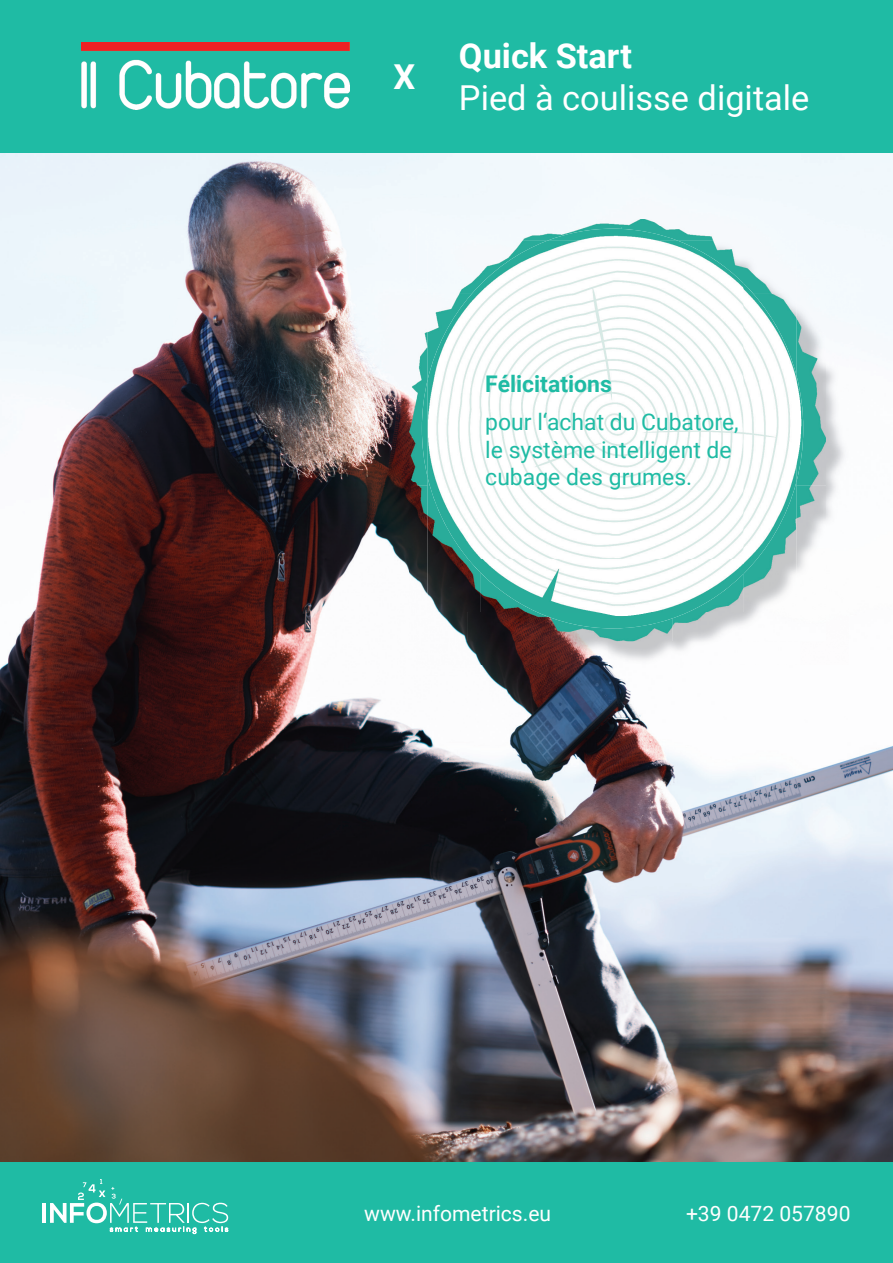
<style>
.page{position:relative;width:893px;height:1263px;background:#fff}
.page>*{position:absolute;margin:0;border:0;box-sizing:border-box;transform-origin:0 0}
.t1{font:34.35px "Roboto";color:#fff}
.t2{font:700 34.35px "Roboto";color:#fff}
.t3{font:22.95px/27.6px "Roboto";color:#1fbba4}
.t4{font:700 22.95px "Roboto";color:#1fbba4}
.t5{font:21.15px "Roboto";color:#fff}
</style>
<div class="page">
<img style="left:0;top:152px;width:893px;height:1010px">
<div style="left:0;top:0;width:893px;height:152px;background:#1fbba4"></div>
<div style="left:0;top:1162px;width:893px;height:101px;background:#1fbba4"></div>
<hr style="left:43px;top:1203px;width:3px;height:20px;background:#fff">
<svg style="left:50px;top:1179px;width:178px;height:55px"></svg>
<img style="left:82px;top:43px;width:268px;height:67px">
<img style="left:826px;top:226px;width:23px;height:390px">
<img style="left:417px;top:641px;width:384px;height:23px">
<img style="left:801px;top:616px;width:48px;height:48px">
<div style="left:410px;top:219px;width:208px;height:53px;background:#f3f9fd"></div>
<img style="left:618px;top:219px;width:208px;height:7px">
<img style="left:410px;top:272px;width:7px;height:369px">
<img style="left:417px;top:226px;width:409px;height:52px">
<img style="left:417px;top:278px;width:11px;height:207px">
<img style="left:796px;top:278px;width:30px;height:207px">
<img style="left:417px;top:485px;width:51px;height:156px">
<img style="left:775px;top:485px;width:51px;height:156px">
<img style="left:468px;top:612px;width:307px;height:29px">
<img style="left:547px;top:229px;width:131px;height:12px">
<img style="left:796px;top:375px;width:7px;height:107px">
<img style="left:422px;top:379px;width:6px;height:99px">
<img style="left:537px;top:612px;width:151px;height:16px">
<img style="left:744px;top:241px;width:52px;height:42px">
<img style="left:428px;top:559px;width:40px;height:53px">
<img style="left:744px;top:574px;width:52px;height:38px">
<img style="left:428px;top:241px;width:316px;height:318px">
<img style="left:743px;top:283px;width:53px;height:291px">
<img style="left:468px;top:559px;width:276px;height:53px">
<h1 class="t2" style="left:393px;top:53px;width:23px">X</h1>
<h1 class="t2" style="left:459px;top:32px;width:174px">Quick Start</h1>
<h1 class="t1" style="left:459px;top:73px;width:352px">Pied à coulisse digitale</h1>
<p class="t4" style="left:485px;top:368px;width:128px">Félicitations</p>
<p class="t3" style="left:485px;top:407px;width:255px">pour l‘achat du Cubatore, le système intelligent de cubage des grumes.</p>
<p class="t5" style="left:364px;top:1198px;width:188px">www.infometrics.eu</p>
<p class="t5" style="left:686px;top:1198px;width:166px">+39 0472 057890</p>
</div>
